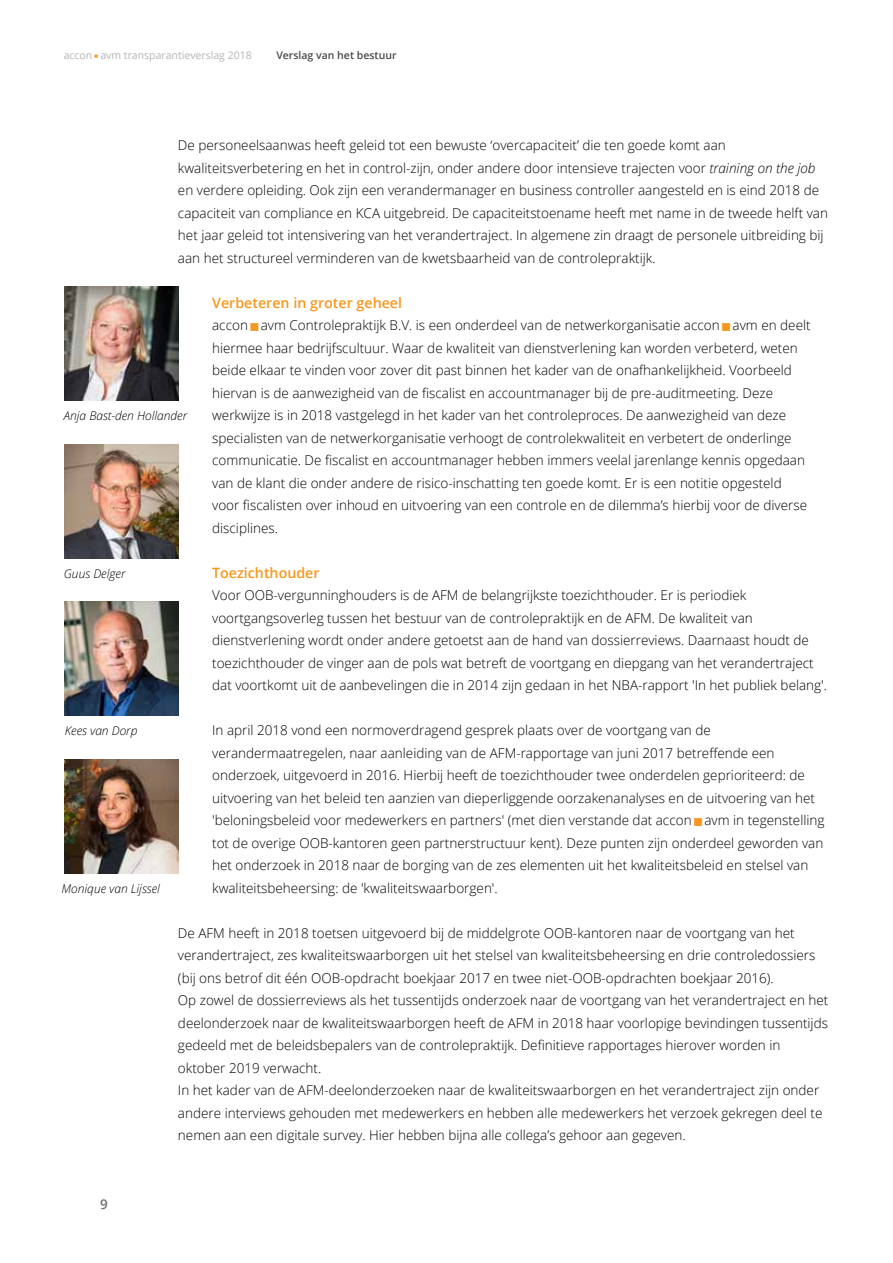
<style>
.page{position:relative;width:893px;height:1263px;background:#fff}
.page>*{position:absolute;margin:0;border:0;box-sizing:border-box;transform-origin:0 0}
.t1{font:600 14.25px "Open Sans";color:#f8971d}
.t2{font:300 13.5px/22.5px "Open Sans";color:#000}
.t3{font:600 13.5px "Open Sans";color:#736f6e}
.t4{font:italic 300 12px "Open Sans";color:#000}
.t5{font:10.5px "Open Sans";color:#b4b5b7}
.t6{font:600 10.5px "Open Sans";color:#4b4a49}
.s1{color:#f8971d}
.s2{font-style:italic}
</style>
<div class="page">
<img style="left:64px;top:444px;width:114px;height:114px">
<img style="left:64px;top:287px;width:114px;height:114px">
<img style="left:64px;top:602px;width:114px;height:114px">
<img style="left:64px;top:759px;width:114px;height:114px">
<p class="t5" style="left:64px;top:48px;width:190px">accon<span class="s1">▪</span> avm transparantieverslag 2018</p>
<p class="t6" style="left:276px;top:48px;width:122px">Verslag van het bestuur</p>
<p class="t2" style="left:178px;top:134px;width:651px">De personeelsaanwas heeft geleid tot een bewuste ‘overcapaciteit’ die ten goede komt aan kwaliteitsverbetering en het in control-zijn, onder andere door intensieve trajecten voor <span class="s2">training on the job </span>en verdere opleiding. Ook zijn een verandermanager en business controller aangesteld en is eind 2018 de capaciteit van compliance en KCA uitgebreid. De capaciteitstoename heeft met name in de tweede helft van het jaar geleid tot intensivering van het verandertraject. In algemene zin draagt de personele uitbreiding bij aan het structureel verminderen van de kwetsbaarheid van de controlepraktijk.</p>
<p class="t1" style="left:212px;top:293px;width:191px">Verbeteren in groter geheel</p>
<p class="t2" style="left:212px;top:314px;width:600px">accon<span class="s1">■</span>avm Controlepraktijk B.V. is een onderdeel van de netwerkorganisatie accon<span class="s1">■</span>avm en deelt hiermee haar bedrijfscultuur. Waar de kwaliteit van dienstverlening kan worden verbeterd, weten beide elkaar te vinden voor zover dit past binnen het kader van de onafhankelijkheid. Voorbeeld hiervan is de aanwezigheid van de fiscalist en accountmanager bij de pre-auditmeeting. Deze werkwijze is in 2018 vastgelegd in het kader van het controleproces. De aanwezigheid van deze specialisten van de netwerkorganisatie verhoogt de controlekwaliteit en verbetert de onderlinge communicatie. De fiscalist en accountmanager hebben immers veelal jarenlange kennis opgedaan van de klant die onder andere de risico-inschatting ten goede komt. Er is een notitie opgesteld voor fiscalisten over inhoud en uitvoering van een controle en de dilemma’s hierbij voor de diverse disciplines.</p>
<p class="t1" style="left:212px;top:563px;width:109px">Toezichthouder</p>
<p class="t2" style="left:212px;top:584px;width:616px">Voor OOB-vergunninghouders is de AFM de belangrijkste toezichthouder. Er is periodiek voortgangsoverleg tussen het bestuur van de controlepraktijk en de AFM. De kwaliteit van dienstverlening wordt onder andere getoetst aan de hand van dossierreviews. Daarnaast houdt de toezichthouder de vinger aan de pols wat betreft de voortgang en diepgang van het verandertraject dat voortkomt uit de aanbevelingen die in 2014 zijn gedaan in het NBA-rapport 'In het publiek belang'.</p>
<p class="t2" style="left:212px;top:719px;width:614px">In april 2018 vond een normoverdragend gesprek plaats over de voortgang van de verandermaatregelen, naar aanleiding van de AFM-rapportage van juni 2017 betreffende een onderzoek, uitgevoerd in 2016. Hierbij heeft de toezichthouder twee onderdelen geprioriteerd: de uitvoering van het beleid ten aanzien van dieperliggende oorzakenanalyses en de uitvoering van het 'beloningsbeleid voor medewerkers en partners' (met dien verstande dat accon<span class="s1">■</span>avm in tegenstelling tot de overige OOB-kantoren geen partnerstructuur kent). Deze punten zijn onderdeel geworden van het onderzoek in 2018 naar de borging van de zes elementen uit het kwaliteitsbeleid en stelsel van kwaliteitsbeheersing: de 'kwaliteitswaarborgen'.</p>
<p class="t2" style="left:178px;top:921px;width:652px">De AFM heeft in 2018 toetsen uitgevoerd bij de middelgrote OOB-kantoren naar de voortgang van het verandertraject, zes kwaliteitswaarborgen uit het stelsel van kwaliteitsbeheersing en drie controledossiers (bij ons betrof dit één OOB-opdracht boekjaar 2017 en twee niet-OOB-opdrachten boekjaar 2016).<br>Op zowel de dossierreviews als het tussentijds onderzoek naar de voortgang van het verandertraject en het deelonderzoek naar de kwaliteitswaarborgen heeft de AFM in 2018 haar voorlopige bevindingen tussentijds gedeeld met de beleidsbepalers van de controlepraktijk. Definitieve rapportages hierover worden in oktober 2019 verwacht.<br>In het kader van de AFM-deelonderzoeken naar de kwaliteitswaarborgen en het verandertraject zijn onder andere interviews gehouden met medewerkers en hebben alle medewerkers het verzoek gekregen deel te nemen aan een digitale survey. Hier hebben bijna alle collega’s gehoor aan gegeven.</p>
<p class="t4" style="left:64px;top:407px;width:125px">Anja Bast-den Hollander</p>
<p class="t4" style="left:64px;top:565px;width:63px">Guus Delger</p>
<p class="t4" style="left:65px;top:722px;width:74px">Kees van Dorp</p>
<p class="t4" style="left:61px;top:880px;width:100px">Monique van Lijssel</p>
<p class="t3" style="left:100px;top:1195px;width:9px">9</p>
</div>
